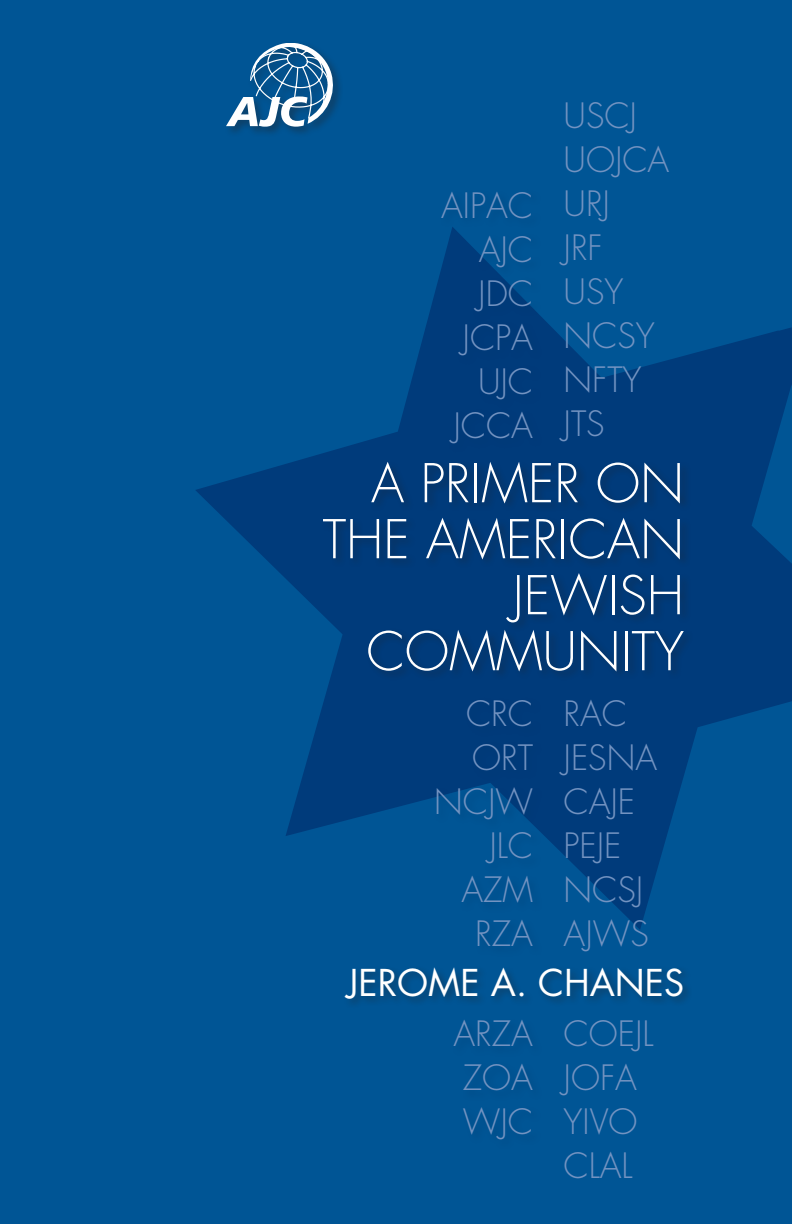
<style>
.page{position:relative;width:792px;height:1224px;background:#005595}
.page>*{position:absolute;margin:0;border:0;box-sizing:border-box;transform-origin:0 0}
.t1{font:300 52px "Futura";color:#fff}
.t2{font:36px "Futura";color:#fff}
.t3{font:300 34px/44px "Futura";color:#7393c1}
</style>
<div class="page">
<img style="left:778px;top:333px;width:14px;height:53px">
<div style="left:435px;top:189px;width:108px;height:961px;background:#003667;opacity:.4"></div>
<div style="left:224px;top:41px;width:119px;height:97px;background:#231f20;opacity:.4"></div>
<svg style="left:226px;top:43px;width:110px;height:84px"></svg>
<div style="left:320px;top:460px;width:373px;height:222px;background:#003a7a"></div>
<div style="left:342px;top:965px;width:350px;height:44px;background:#231f20;opacity:.4"></div>
<p class="t3" style="left:441px;top:184px;width:93px;text-align:right">AIPAC<br>AJC<br>JDC<br>JCPA<br>UJC<br>JCCA</p>
<p class="t3" style="left:564px;top:94px;width:107px">USCJ<br>UOJCA<br>URJ<br>JRF<br>USY<br>NCSY<br>NFTY<br>JTS</p>
<h1 class="t1" style="left:371px;top:450px;width:101px">A PRIMER</h1>
<h1 class="t1" style="left:596px;top:450px;width:43px">ON</h1>
<h1 class="t1" style="left:323px;top:506px;width:169px">THE AMERICAN</h1>
<h1 class="t1" style="left:512px;top:562px;width:42px">JEWIS</h1>
<h1 class="t1" style="left:647px;top:562px;width:39px">H</h1>
<h1 class="t1" style="left:366px;top:618px;width:75px">COMMUNITY</h1>
<p class="t3" style="left:434px;top:692px;width:100px;text-align:right">CRC<br>ORT<br>NCJW<br>JLC<br>AZM<br>RZA</p>
<p class="t3" style="left:564px;top:692px;width:95px">RAC<br>JESNA<br>CAJE<br>PEJE<br>NCSJ<br>AJWS</p>
<p class="t2" style="left:347px;top:958px;width:339px">JEROME A. CHANES</p>
<p class="t3" style="left:454px;top:1012px;width:81px;text-align:justify">ARZA ZOA WJC</p>
<p class="t3" style="left:564px;top:1012px;width:91px">COEJL<br>JOFA<br>YIVO<br>CLAL</p>
</div>
